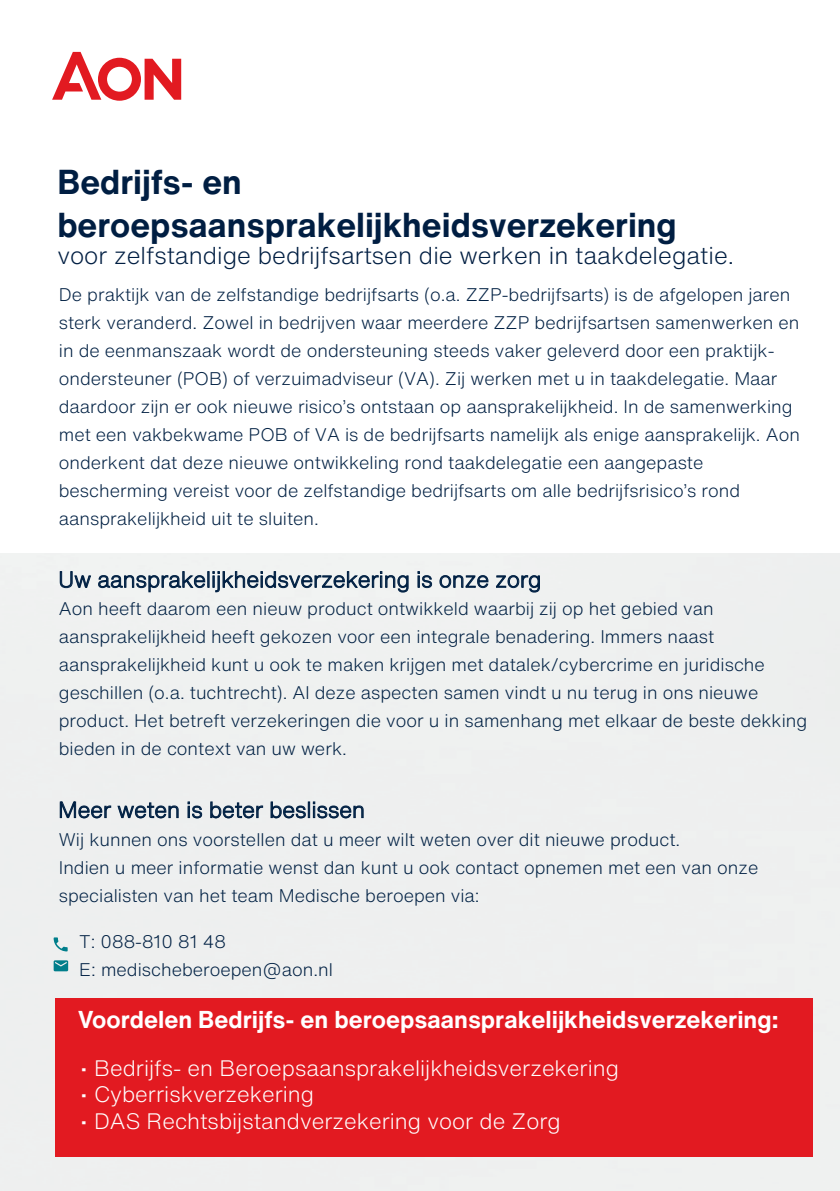
<style>
.page{position:relative;width:840px;height:1191px;background:#fff}
.page>*{position:absolute;margin:0;border:0;box-sizing:border-box;transform-origin:0 0}
.t1{font:700 34px/42.8px "Helvetica Now Text";color:#001e42}
.t2{font:700 24px "Helvetica Now Text";color:#fff}
.t3{font:300 24px "Helvetica Now Text";color:#001e42}
.t4{font:300 22px "Helvetica Now Text";color:#fff}
.t5{font:300 22px "Helvetica Now Text";color:#002043}
.t6{font:300 18px/28px "Helvetica Now Text";color:#002043}
</style>
<div class="page">
<div style="left:0;top:553px;width:839px;height:638px;background:#eeefef"></div>
<svg style="left:54px;top:937px;width:14px;height:14px"></svg>
<svg style="left:54px;top:960px;width:14px;height:11px"></svg>
<div style="left:55px;top:997px;width:757px;height:159px;background:#e21a21"></div>
<svg style="left:52px;top:52px;width:129px;height:49px"></svg>
<p class="t1" style="left:57px;top:161px;width:620px">Bedrijfs- en beroepsaansprakelijkheidsverzekering</p>
<p class="t3" style="left:57px;top:239px;width:678px">voor zelfstandige bedrijfsartsen die werken in taakdelegatie.</p>
<p class="t6" style="left:59px;top:281px;width:742px">De praktijk van de zelfstandige bedrijfsarts (o.a. ZZP-bedrijfsarts) is de afgelopen jaren sterk veranderd. Zowel in bedrijven waar meerdere ZZP bedrijfsartsen samenwerken en in de eenmanszaak wordt de ondersteuning steeds vaker geleverd door een praktijk&shy;ondersteuner (POB) of verzuimadviseur (VA). Zij werken met u in taakdelegatie. Maar daardoor zijn er ook nieuwe risico’s ontstaan op aansprakelijkheid. In de samenwerking met een vakbekwame POB of VA is de bedrijfsarts namelijk als enige aansprakelijk. Aon onderkent dat deze nieuwe ontwikkeling rond taakdelegatie een aangepaste bescherming vereist voor de zelfstandige bedrijfsarts om alle bedrijfsrisico’s rond aansprakelijkheid uit te sluiten.</p>
<p class="t5" style="left:58px;top:564px;width:484px">Uw aansprakelijkheidsverzekering is onze zorg</p>
<p class="t6" style="left:59px;top:595px;width:749px">Aon heeft daarom een nieuw product ontwikkeld waarbij zij op het gebied van aansprakelijkheid heeft gekozen voor een integrale benadering. Immers naast aansprakelijkheid kunt u ook te maken krijgen met datalek/cybercrime en juridische geschillen (o.a. tuchtrecht). Al deze aspecten samen vindt u nu terug in ons nieuwe product. Het betreft verzekeringen die voor u in samenhang met elkaar de beste dekking bieden in de context van uw werk.</p>
<p class="t5" style="left:58px;top:794px;width:308px">Meer weten is beter beslissen</p>
<p class="t6" style="left:59px;top:825px;width:700px">Wij kunnen ons voorstellen dat u meer wilt weten over dit nieuwe product.<br>Indien u meer informatie wenst dan kunt u ook contact opnemen met een van onze specialisten van het team Medische beroepen via:</p>
<p class="t6" style="left:79px;top:927px;width:255px">T: 088-810 81 48<br>E: medischeberoepen@aon.nl</p>
<p class="t2" style="left:78px;top:1001px;width:701px">Voordelen Bedrijfs- en beroepsaansprakelijkheidsverzekering:</p>
<p class="t4" style="left:80px;top:1051px;width:540px">• Bedrijfs- en Beroepsaansprakelijkheidsverzekering</p>
<p class="t4" style="left:80px;top:1078px;width:235px">• Cyberriskverzekering</p>
<p class="t4" style="left:80px;top:1104px;width:482px">• DAS Rechtsbijstandverzekering voor de Zorg</p>
</div>
